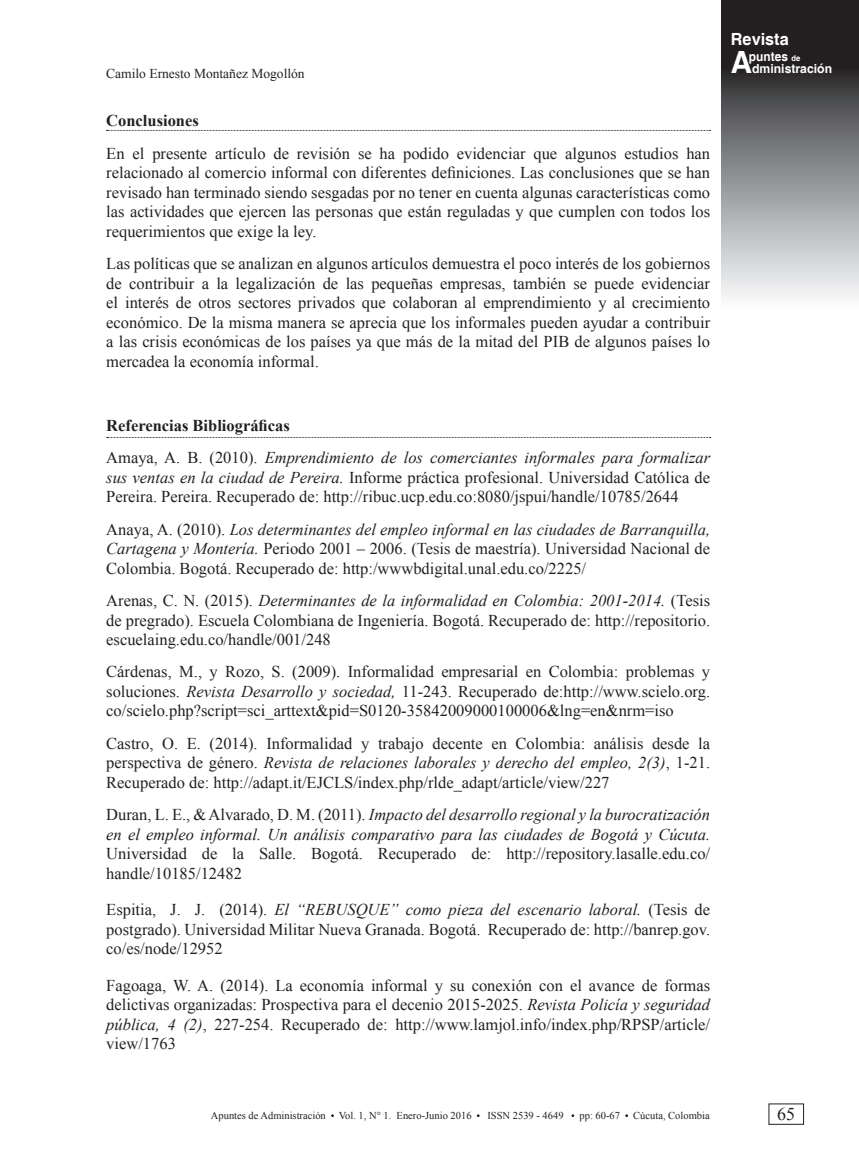
<style>
.page{position:relative;width:859px;height:1166px;background:#fff}
.page>*{position:absolute;margin:0;border:0;box-sizing:border-box;transform-origin:0 0}
.t1{font:700 30.6px "Helvetica";color:#fff}
.t2{font:18px "Times New Roman";color:#231f20}
.t3{font:700 16.8px "Helvetica";color:#fff}
.t4{font:16.5px/19.5px "Times New Roman";color:#231f20;text-align:justify}
.t5{font:italic 16.5px/32.2px "Times New Roman";color:#231f20}
.t6{font:700 16.5px "Times New Roman";color:#231f20}
.t7{font:13.5px "Times New Roman";color:#231f20}
.t8{font:700 12.75px "Helvetica";color:#fff;scale:.94 1}
.t9{font:700 12.6px "Helvetica";color:#fff}
.t10{font:10.5px "Times New Roman";color:#231f20}
.s1{font-size:8.1px}
.s2{font-weight:700;font-style:normal}
.s3{font-style:normal}
.s4{font-style:italic}
</style>
<div class="page">
<svg style="left:722px;top:0;width:137px;height:298px;background:#79797b"></svg>
<svg style="left:106px;top:130px;width:605px;height:1px"></svg>
<svg style="left:106px;top:436px;width:605px;height:2px"></svg>
<p class="t7" style="left:106px;top:65px;width:200px">Camilo Ernesto Montañez Mogollón</p>
<p class="t6" style="left:106px;top:109px;width:94px">Conclusiones</p>
<p class="t4" style="left:106px;top:143px;width:605px">En el presente artículo de revisión se ha podido evidenciar que algunos estudios han relacionado al comercio informal con diferentes definiciones. Las conclusiones que se han revisado han terminado siendo sesgadas por no tener en cuenta algunas características como las actividades que ejercen las personas que están reguladas y que cumplen con todos los requerimientos que exige la ley.</p>
<p class="t4" style="left:106px;top:253px;width:605px">Las políticas que se analizan en algunos artículos demuestra el poco interés de los gobiernos de contribuir a la legalización de las pequeñas empresas, también se puede evidenciar el interés de otros sectores privados que colaboran al emprendimiento y al crecimiento económico. De la misma manera se aprecia que los informales pueden ayudar a contribuir a las crisis económicas de los países ya que más de la mitad del PIB de algunos países lo mercadea la economía informal.</p>
<p class="t3" style="left:731px;top:29px;width:59px">Revista</p>
<h1 class="t1" style="left:731px;top:43px;width:23px">A</h1>
<p class="t8" style="left:749px;top:49px;width:56px">puntes <span class="s1">de</span></p>
<p class="t9" style="left:752px;top:60px;width:81px">dministración</p>
<p class="t5" style="left:106px;top:409px;width:605px"><span class="s2">Referencias Bibliográficas<br></span><span class="s3">Amaya, A. B. (2010).</span> Emprendimiento de los comerciantes informales para formalizar</p>
<p class="t4" style="left:106px;top:467px;width:605px"><span class="s4">sus ventas en la ciudad de Pereira.</span> Informe práctica profesional. Universidad Católica de<br>Pereira. Pereira. Recuperado de: http://ribuc.ucp.edu.co:8080/jspui/handle/10785/2644</p>
<p class="t4" style="left:106px;top:519px;width:605px">Anaya, A. (2010). <span class="s4">Los determinantes del empleo informal en las ciudades de Barranquilla, Cartagena y Montería.</span> Periodo 2001 – 2006. (Tesis de maestría). Universidad Nacional de Colombia. Bogotá. Recuperado de: http:/wwwbdigital.unal.edu.co/2225/</p>
<p class="t4" style="left:106px;top:590px;width:605px">Arenas, C. N. (2015). <span class="s4">Determinantes de la informalidad en Colombia: 2001-2014.</span> (Tesis de pregrado). Escuela Colombiana de Ingeniería. Bogotá. Recuperado de: http://repositorio. escuelaing.edu.co/handle/001/248</p>
<p class="t4" style="left:106px;top:661px;width:605px">Cárdenas, M., y Rozo, S. (2009). Informalidad empresarial en Colombia: problemas y soluciones. <span class="s4">Revista Desarrollo y sociedad,</span> 11-243. Recuperado de:http://www.scielo.org. co/scielo.php?script=sci_arttext&amp;pid=S0120-35842009000100006&amp;lng=en&amp;nrm=iso</p>
<p class="t4" style="left:106px;top:733px;width:605px">Castro, O. E. (2014). Informalidad y trabajo decente en Colombia: análisis desde la perspectiva de género. <span class="s4">Revista de relaciones laborales y derecho del empleo, 2(3)</span>, 1-21.<br>Recuperado de: http://adapt.it/EJCLS/index.php/rlde_adapt/article/view/227</p>
<p class="t5" style="left:106px;top:804px;width:605px;line-height:19.5px"><span class="s3">Duran, L. E., &amp; Alvarado, D. M. (2011).</span> Impacto del desarrollo regional y la burocratización en el empleo informal. Un análisis comparativo para las ciudades de Bogotá y Cúcuta.</p>
<p class="t4" style="left:106px;top:843px;width:605px">Universidad de la Salle. Bogotá. Recuperado de: http://repository.lasalle.edu.co/ handle/10185/12482</p>
<p class="t4" style="left:106px;top:899px;width:605px">Espitia, J. J. (2014). <span class="s4">El “REBUSQUE” como pieza del escenario laboral.</span> (Tesis de postgrado). Universidad Militar Nueva Granada. Bogotá. Recuperado de: http://banrep.gov. co/es/node/12952</p>
<p class="t4" style="left:106px;top:974px;width:605px">Fagoaga, W. A. (2014). La economía informal y su conexión con el avance de formas delictivas organizadas: Prospectiva para el decenio 2015-2025. <span class="s4">Revista Policía y seguridad pública, 4 (2)</span>, 227-254. Recuperado de: http://www.lamjol.info/index.php/RPSP/article/ view/1763</p>
<p class="t10" style="left:211px;top:1107px;width:262px">Apuntes de Administración Vol. 1, N° 1. Enero-Junio 2016</p>
<p class="t10" style="left:487px;top:1107px;width:78px">ISSN 2539 - 4649</p>
<p class="t10" style="left:579px;top:1107px;width:42px">pp: 60-67</p>
<p class="t10" style="left:633px;top:1107px;width:78px">Cúcuta, Colombia</p>
<p class="t2" style="left:777px;top:1101px;width:19px">65</p>
</div>
